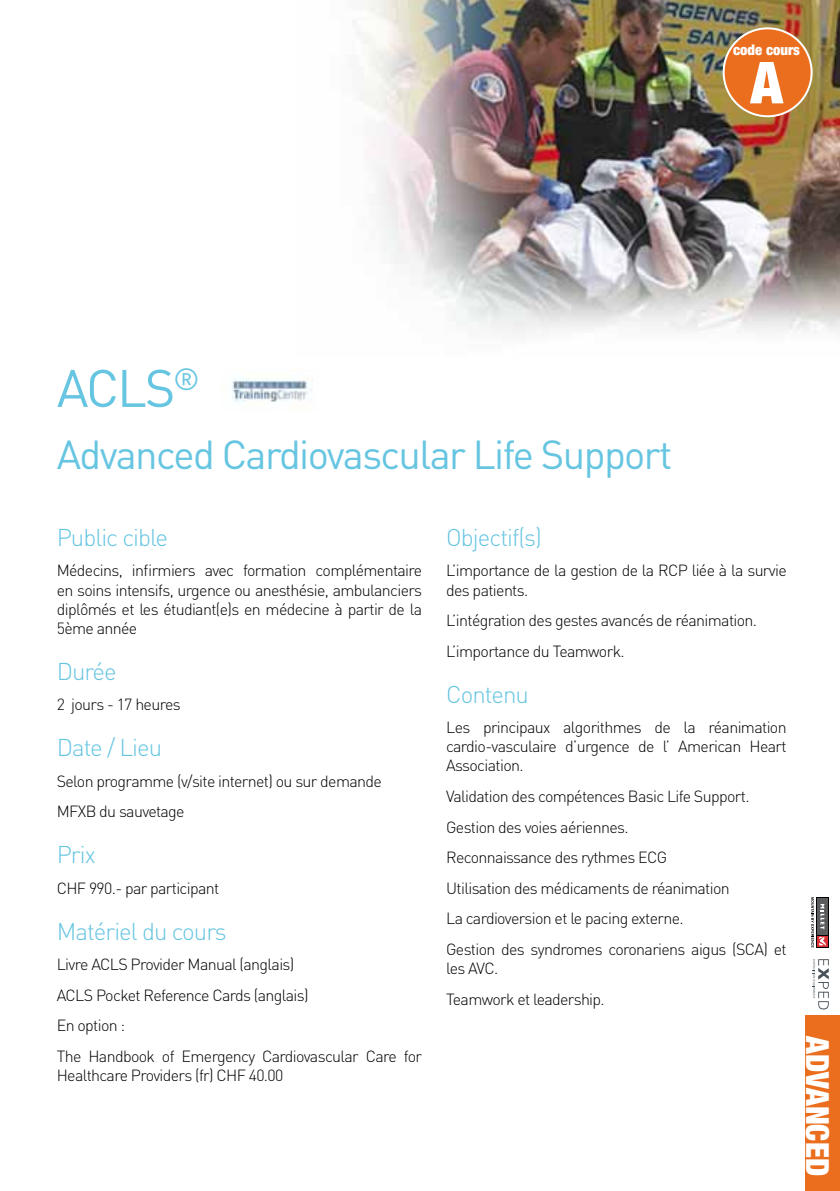
<style>
.page{position:relative;width:840px;height:1191px;background:#fff}
.page>*{position:absolute;margin:0;border:0;box-sizing:border-box;transform-origin:0 0}
.t1{font:900 condensed 58px "Helvetica Neue LT Std";color:#fff}
.t2{font:52px "DIN";color:#66c5e1}
.t3{font:40px "DIN";letter-spacing:-.04em;color:#66c5e1}
.t4{font:900 condensed 31.8px "Helvetica Neue LT Std";color:#fff}
.t5{font:300 24px "DIN";letter-spacing:-.04em;color:#66c5e1}
.t6{font:300 16px/30.6px "DIN";letter-spacing:-.04em;color:#000}
.t7{font:900 condensed 14.6px "Helvetica Neue LT Std";color:#fff}
</style>
<div class="page">
<div style="left:804px;top:1015px;width:35px;height:176px;background:#eb6e1e"></div>
<div style="left:815px;top:897px;width:13px;height:50px;background:#000"></div>
<svg style="left:825px;top:936px;width:2px;height:10px"></svg>
<div style="left:817px;top:898px;width:10px;height:37px;background:#5a5b5d"></div>
<svg style="left:811px;top:897px;width:14px;height:50px"></svg>
<svg style="left:812px;top:959px;width:16px;height:50px"></svg>
<img style="left:353px;top:0;width:486px;height:334px">
<div style="left:723px;top:28px;width:88px;height:88px;background:#eb6e1e;border-radius:50%"></div>
<div style="left:722px;top:27px;width:90px;height:90px;border:2px solid #fff;border-radius:50%"></div>
<img style="left:232px;top:378px;width:81px;height:24px">
<p class="t7" style="left:732px;top:41px;width:68px">code cours</p>
<h1 class="t1" style="left:750px;top:47px;width:34px">A</h1>
<h2 class="t2" style="left:57px;top:356px;width:145px">ACLS<sup>®</sup></h2>
<h3 class="t3" style="left:57px;top:430px;width:616px">Advanced Cardiovascular Life Support</h3>
<h3 class="t5" style="left:57px;top:522px;width:113px">Public cible</h3>
<p class="t6" style="left:57px;top:561px;width:367px;line-height:19.2px;text-align:justify">Médecins, infirmiers avec formation complémentaire en soins intensifs, urgence ou anesthésie, ambulanciers diplômés et les étudiant(e)s en médecine à partir de la 5ème année</p>
<h3 class="t5" style="left:57px;top:656px;width:61px">Durée</h3>
<p class="t6" style="left:57px;top:689px;width:125px">2 jours - 17 heures</p>
<h3 class="t5" style="left:57px;top:733px;width:107px">Date / Lieu</h3>
<p class="t6" style="left:57px;top:765px;width:326px">Selon programme (v/site internet) ou sur demande<br>MFXB du sauvetage</p>
<h3 class="t5" style="left:57px;top:839px;width:41px">Prix</h3>
<p class="t6" style="left:57px;top:872px;width:164px">CHF 990.- par participant</p>
<h3 class="t5" style="left:57px;top:916px;width:171px">Matériel du cours</h3>
<p class="t6" style="left:57px;top:948px;width:366px">Livre ACLS Provider Manual (anglais)<br>ACLS Pocket Reference Cards (anglais)<br>En option :<br>The Handbook of Emergency Cardiovascular Care for</p>
<p class="t6" style="left:57px;top:1059px;width:228px">Healthcare Providers (fr) CHF 40.00</p>
<h3 class="t5" style="left:446px;top:522px;width:97px">Objectif(s)</h3>
<p class="t6" style="left:446px;top:561px;width:342px;line-height:19.2px">L’importance de la gestion de la RCP liée à la survie des patients.</p>
<p class="t6" style="left:446px;top:605px;width:312px">L’intégration des gestes avancés de réanimation.<br>L’importance du Teamwork.</p>
<h3 class="t5" style="left:446px;top:679px;width:84px">Contenu</h3>
<p class="t6" style="left:446px;top:717px;width:342px;line-height:19.2px;text-align:justify">Les principaux algorithmes de la réanimation cardio-vasculaire d’urgence de l’ American Heart Association.</p>
<p class="t6" style="left:446px;top:781px;width:342px">Validation des compétences Basic Life Support.<br>Gestion des voies aériennes.<br>Reconnaissance des rythmes ECG<br>Utilisation des médicaments de réanimation<br>La cardioversion et le pacing externe.<br>Gestion des syndromes coronariens aigus (SCA) et</p>
<p class="t6" style="left:446px;top:952px;width:160px">les AVC.<br>Teamwork et leadership.</p>
<h3 class="t4" style="left:836px;top:1036px;width:141px;rotate:90deg">ADVANCED</h3>
</div>
